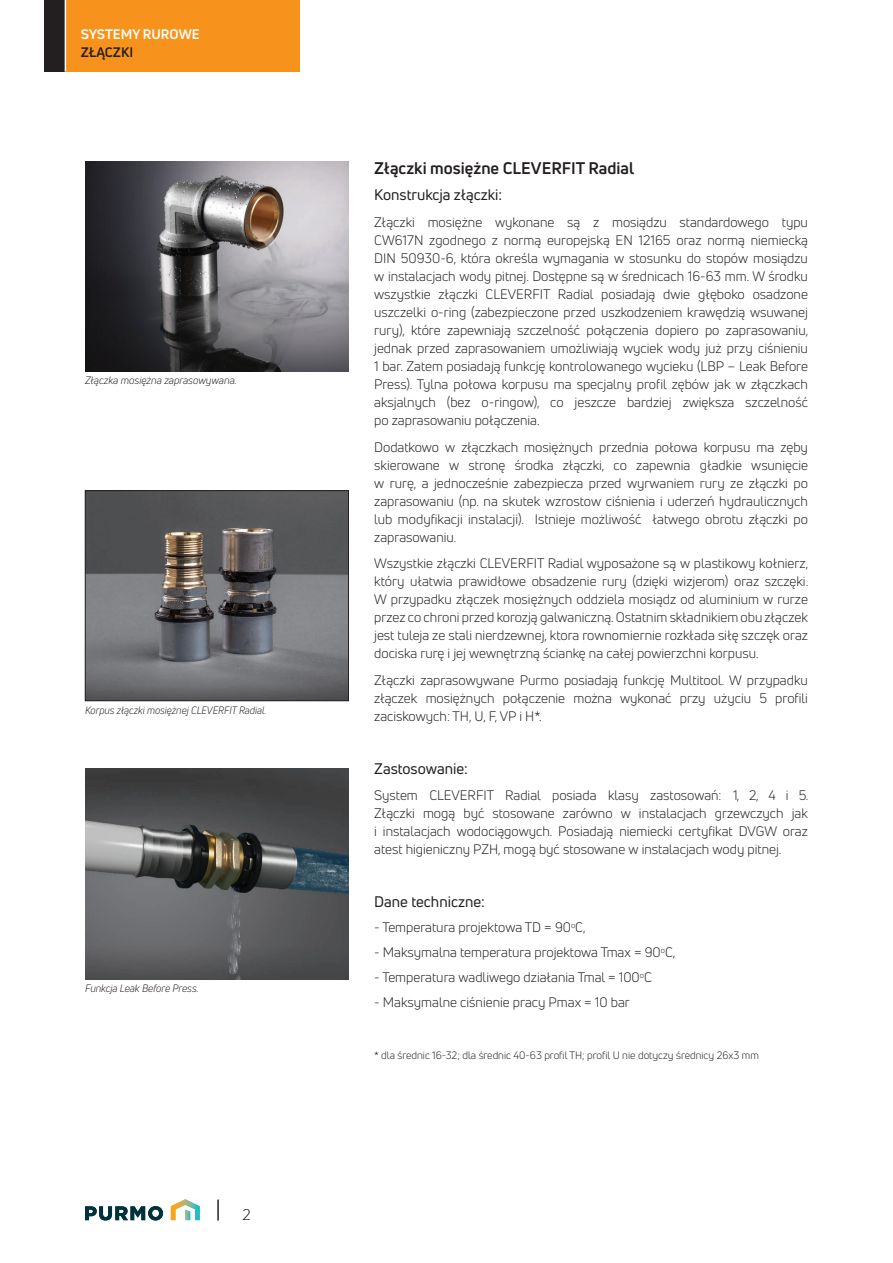
<style>
.page{position:relative;width:893px;height:1263px;background:#fff}
.page>*{position:absolute;margin:0;border:0;box-sizing:border-box;transform-origin:0 0}
.Fließtext{font:700 16.5px "Uni Neue";color:#231f20}
.Fließtext-2{font:15px "Uni Neue";color:#231f20}
.t1{font:300 15px "Uni Neue";color:#231f20}
.Fließtext-3{font:13.5px/18px "Uni Neue";color:#231f20;text-align:justify}
.zBasicText{font:700 13.5px "Uni Neue";color:#fff}
.zBasicText-2{font:700 13.5px "Uni Neue";color:#231f20}
.Fließtext-4{font:10.5px "Uni Neue";color:#231f20}
.Headline{font:italic 10.5px "Uni Neue";color:#231f20}
.Headline-2{font:italic 10.5px "Uni Neue";color:#231f20;scale:.96 1}
</style>
<div class="page">
<svg style="left:85px;top:1206px;width:78px;height:14px"></svg>
<svg style="left:171px;top:1199px;width:29px;height:21px"></svg>
<svg style="left:218px;top:1199px;width:1px;height:21px"></svg>
<img style="left:85px;top:161px;width:264px;height:211px">
<img style="left:87px;top:492px;width:260px;height:207px">
<div style="left:85px;top:490px;width:264px;height:211px;border:1px solid #231f20"></div>
<img style="left:85px;top:769px;width:264px;height:210px">
<div style="left:66px;top:0;width:233px;height:72px;background:#f7931d"></div>
<div style="left:44px;top:0;width:21px;height:72px;background:#231f20"></div>
<p class="zBasicText" style="left:81px;top:26px;width:120px">SYSTEMY RUROWE</p>
<p class="zBasicText-2" style="left:81px;top:44px;width:54px">ZŁĄCZKI</p>
<p class="zBasicText" style="left:81px;top:31px;width:195px">OGRZEWANIE PŁASZCYZNOWE</p>
<p class="Headline" style="left:85px;top:373px;width:153px">Złączka mosiężna zaprasowywana.</p>
<p class="Headline-2" style="left:85px;top:703px;width:191px">Korpus złączki mosiężnej CLEVERFIT Radial.</p>
<p class="Headline" style="left:85px;top:982px;width:115px">Funkcja Leak Before Press.</p>
<p class="t1" style="left:242px;top:1206px;width:10px">2</p>
<p class="Fließtext" style="left:374px;top:158px;width:261px">Złączki mosiężne CLEVERFIT Radial</p>
<p class="Fließtext-2" style="left:374px;top:186px;width:129px">Konstrukcja złączki:</p>
<p class="Fließtext-3" style="left:374px;top:213px;width:436px">Złączki mosiężne wykonane są z mosiądzu standardowego typu CW617N zgodnego z normą europejską EN 12165 oraz normą niemiecką DIN 50930-6, która określa wymagania w stosunku do stopów mosiądzu w instalacjach wody pitnej. Dostępne są w średnicach 16-63 mm. W środku wszystkie złączki CLEVERFIT Radial posiadają dwie głęboko osadzone uszczelki o-ring (zabezpieczone przed uszkodzeniem krawędzią wsuwanej rury), które zapewniają szczelność połączenia dopiero po zaprasowaniu, jednak przed zaprasowaniem umożliwiają wyciek wody już przy ciśnieniu 1 bar. Zatem posiadają funkcję kontrolowanego wycieku (LBP – Leak Before Press). Tylna połowa korpusu ma specjalny profil zębów jak w złączkach aksjalnych (bez o-ringow), co jeszcze bardziej zwiększa szczelność po zaprasowaniu połączenia.</p>
<p class="Fließtext-3" style="left:374px;top:438px;width:435px">Dodatkowo w złączkach mosiężnych przednia połowa korpusu ma zęby skierowane w stronę środka złączki, co zapewnia gładkie wsunięcie w rurę, a jednocześnie zabezpiecza przed wyrwaniem rury ze złączki po zaprasowaniu (np. na skutek wzrostow ciśnienia i uderzeń hydraulicznych lub modyfikacji instalacji). Istnieje możliwość łatwego obrotu złączki po zaprasowaniu.</p>
<p class="Fließtext-3" style="left:374px;top:554px;width:436px">Wszystkie złączki CLEVERFIT Radial wyposażone są w plastikowy kołnierz, który ułatwia prawidłowe obsadzenie rury (dzięki wizjerom) oraz szczęki.<br>W przypadku złączek mosiężnych oddziela mosiądz od aluminium w rurze przez co chroni przed korozją galwaniczną. Ostatnim składnikiem obu złączek jest tuleja ze stali nierdzewnej, ktora rownomiernie rozkłada siłę szczęk oraz dociska rurę i jej wewnętrzną ściankę na całej powierzchni korpusu.</p>
<p class="Fließtext-3" style="left:374px;top:671px;width:435px">Złączki zaprasowywane Purmo posiadają funkcję Multitool. W przypadku złączek mosiężnych połączenie można wykonać przy użyciu 5 profili zaciskowych: TH, U, F, VP i H*.</p>
<p class="Fließtext-2" style="left:374px;top:759px;width:95px">Zastosowanie:</p>
<p class="Fließtext-3" style="left:374px;top:786px;width:436px">System CLEVERFIT Radial posiada klasy zastosowań: 1, 2, 4 i 5.<br>Złączki mogą być stosowane zarówno w instalacjach grzewczych jak i instalacjach wodociągowych. Posiadają niemiecki certyfikat DVGW oraz atest higieniczny PZH, mogą być stosowane w instalacjach wody pitnej.</p>
<p class="Fließtext-2" style="left:374px;top:892px;width:112px">Dane techniczne:</p>
<p class="Fließtext-3" style="left:374px;top:918px;width:213px">- Temperatura projektowa TD = 90<sup>o</sup>C,</p>
<p class="Fließtext-3" style="left:374px;top:943px;width:303px">- Maksymalna temperatura projektowa Tmax = 90<sup>o</sup>C,</p>
<p class="Fließtext-3" style="left:374px;top:968px;width:279px">- Temperatura wadliwego działania Tmal = 100<sup>o</sup>C</p>
<p class="Fließtext-3" style="left:374px;top:993px;width:257px">- Maksymalne ciśnienie pracy Pmax = 10 bar</p>
<p class="Fließtext-4" style="left:374px;top:1048px;width:386px">* dla średnic 16-32; dla średnic 40-63 profil TH; profil U nie dotyczy średnicy 26x3 mm</p>
</div>
